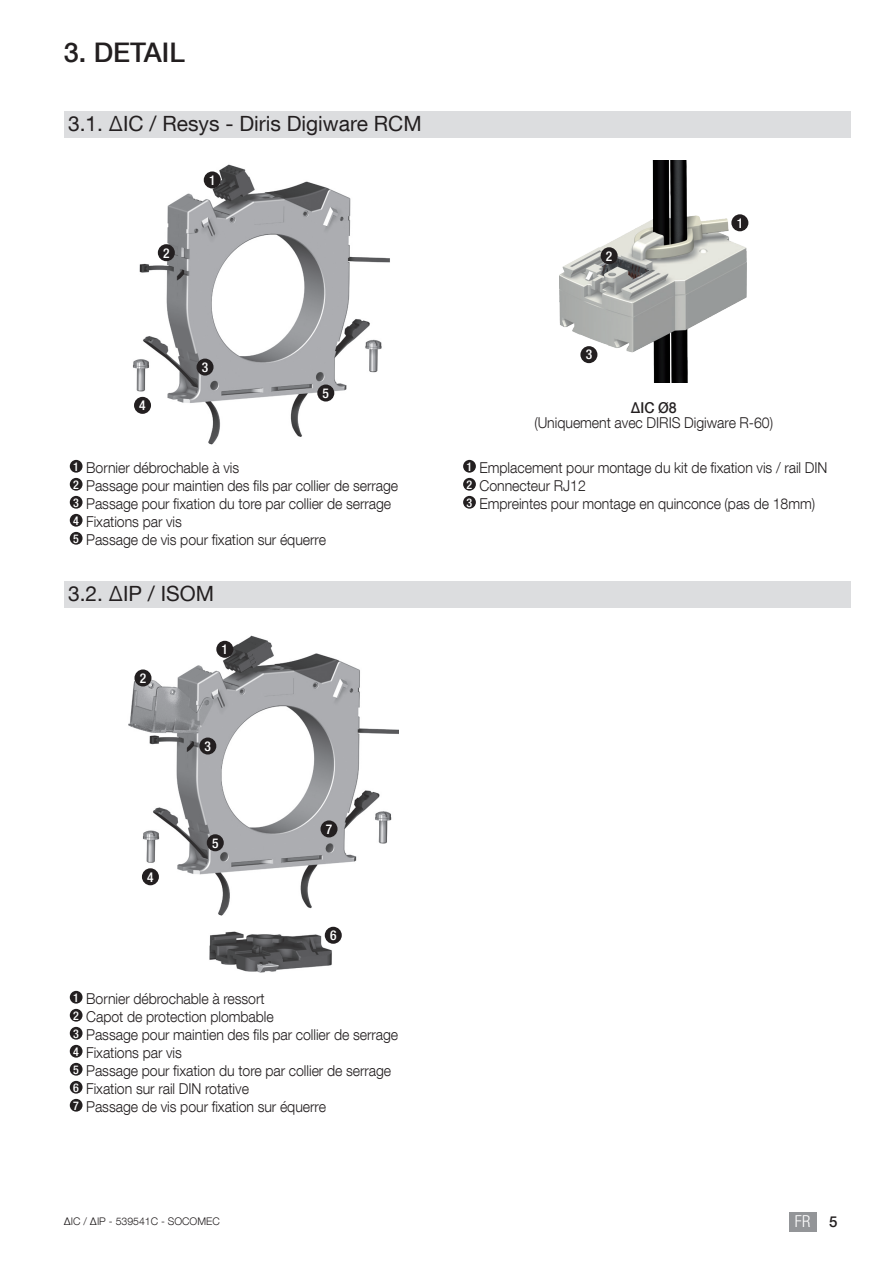
<style>
.page{position:relative;width:893px;height:1263px;background:#fff}
.page>*{position:absolute;margin:0;border:0;box-sizing:border-box;transform-origin:0 0}
.t1{font:500 27px "Helvetica Neue LT Com";color:#231f20}
.t2{font:21px "Helvetica Neue LT Com";color:#231f20}
.t3{font:300 condensed 16.5px "Helvetica Neue LT Com";color:#fff}
.t4{font:300 15px/18px "Helvetica Neue LT Com";letter-spacing:-.005em;color:#231f20;scale:.94 1}
.t5{font:500 15px "Helvetica Neue LT Com";color:#231f20;scale:.94 1}
.t6{font:500 condensed 13.5px "Helvetica Neue LT Com";color:#fff}
.t7{font:300 10.5px "Helvetica Neue LT Com";color:#231f20}
.s1{font-weight:500;font-stretch:condensed;font-size:12px;color:#fff}
.s2{font-weight:500;font-stretch:normal;font-size:15px;color:#231f20}
</style>
<div class="page">
<div style="left:789px;top:1212px;width:27px;height:19px;background:#939598"></div>
<div style="left:64px;top:111px;width:786px;height:26px;background:#dcdddf"></div>
<div style="left:64px;top:581px;width:786px;height:26px;background:#dcdddf"></div>
<img style="left:133px;top:164px;width:257px;height:281px">
<div style="left:204px;top:171px;width:17px;height:17px;background:#231f20;border-radius:50%"></div>
<div style="left:158px;top:244px;width:17px;height:17px;background:#231f20;border-radius:50%"></div>
<div style="left:197px;top:359px;width:17px;height:17px;background:#231f20;border-radius:50%"></div>
<div style="left:134px;top:397px;width:17px;height:17px;background:#231f20;border-radius:50%"></div>
<div style="left:317px;top:384px;width:17px;height:17px;background:#231f20;border-radius:50%"></div>
<img style="left:559px;top:160px;width:187px;height:222px">
<div style="left:731px;top:214px;width:17px;height:17px;background:#231f20;border-radius:50%"></div>
<div style="left:601px;top:247px;width:17px;height:17px;background:#231f20;border-radius:50%"></div>
<div style="left:580px;top:346px;width:17px;height:17px;background:#231f20;border-radius:50%"></div>
<div style="left:70px;top:460px;width:13px;height:13px;background:#231f20;border-radius:50%"></div>
<div style="left:70px;top:478px;width:13px;height:13px;background:#231f20;border-radius:50%"></div>
<div style="left:70px;top:496px;width:13px;height:13px;background:#231f20;border-radius:50%"></div>
<div style="left:70px;top:514px;width:13px;height:13px;background:#231f20;border-radius:50%"></div>
<div style="left:70px;top:532px;width:13px;height:13px;background:#231f20;border-radius:50%"></div>
<div style="left:463px;top:460px;width:13px;height:13px;background:#231f20;border-radius:50%"></div>
<div style="left:463px;top:478px;width:13px;height:13px;background:#231f20;border-radius:50%"></div>
<div style="left:463px;top:496px;width:13px;height:13px;background:#231f20;border-radius:50%"></div>
<img style="left:128px;top:635px;width:270px;height:338px">
<div style="left:216px;top:641px;width:17px;height:17px;background:#231f20;border-radius:50%"></div>
<div style="left:134px;top:669px;width:17px;height:17px;background:#231f20;border-radius:50%"></div>
<div style="left:199px;top:737px;width:17px;height:17px;background:#231f20;border-radius:50%"></div>
<div style="left:142px;top:868px;width:17px;height:17px;background:#231f20;border-radius:50%"></div>
<div style="left:207px;top:834px;width:17px;height:17px;background:#231f20;border-radius:50%"></div>
<div style="left:325px;top:927px;width:17px;height:17px;background:#231f20;border-radius:50%"></div>
<div style="left:320px;top:820px;width:17px;height:17px;background:#231f20;border-radius:50%"></div>
<div style="left:70px;top:991px;width:13px;height:12px;background:#231f20;border-radius:50%"></div>
<div style="left:70px;top:1009px;width:13px;height:12px;background:#231f20;border-radius:50%"></div>
<div style="left:70px;top:1027px;width:13px;height:12px;background:#231f20;border-radius:50%"></div>
<div style="left:70px;top:1045px;width:13px;height:12px;background:#231f20;border-radius:50%"></div>
<div style="left:70px;top:1063px;width:13px;height:12px;background:#231f20;border-radius:50%"></div>
<div style="left:70px;top:1081px;width:13px;height:12px;background:#231f20;border-radius:50%"></div>
<div style="left:70px;top:1099px;width:13px;height:12px;background:#231f20;border-radius:50%"></div>
<h1 class="t1" style="left:64px;top:36px;width:123px">3. DETAIL</h1>
<h2 class="t2" style="left:68px;top:111px;width:355px">3.1. ∆IC / Resys - Diris Digiware RCM</h2>
<p class="t6" style="left:209px;top:172px;width:8px">1</p>
<p class="t6" style="left:163px;top:245px;width:8px">2</p>
<p class="t6" style="left:139px;top:397px;width:8px">4</p>
<p class="t6" style="left:202px;top:359px;width:8px">3</p>
<p class="t6" style="left:323px;top:385px;width:8px">5</p>
<p class="t6" style="left:606px;top:248px;width:8px">2</p>
<p class="t6" style="left:586px;top:347px;width:8px">3</p>
<p class="t6" style="left:737px;top:215px;width:8px">1</p>
<p class="t5" style="left:631px;top:398px;width:50px">ΔIC Ø8</p>
<p class="t4" style="left:534px;top:413px;width:256px">(Uniquement avec DIRIS Digiware R-60)</p>
<p class="t4" style="left:73px;top:458px;width:347px"><span class="s1">1</span> Bornier débrochable à vis<br><span class="s1">2</span> Passage pour maintien des fils par collier de serrage <span class="s1">3</span> Passage pour fixation du tore par collier de serrage <span class="s1">4</span> Fixations par vis<br><span class="s1">5</span> Passage de vis pour fixation sur équerre</p>
<p class="t4" style="left:467px;top:458px;width:385px"><span class="s1">1</span> Emplacement pour montage du kit de fixation vis / rail DIN<br><span class="s1">2</span> Connecteur RJ12<br><span class="s1">3</span> Empreintes pour montage en quinconce (pas de 18mm)</p>
<h2 class="t2" style="left:68px;top:581px;width:148px">3.2. ΔIP / ISOM</h2>
<p class="t6" style="left:140px;top:670px;width:8px">2</p>
<p class="t6" style="left:147px;top:869px;width:8px">4</p>
<p class="t6" style="left:222px;top:641px;width:8px">1</p>
<p class="t6" style="left:205px;top:738px;width:8px">3</p>
<p class="t6" style="left:212px;top:835px;width:8px">5</p>
<p class="t6" style="left:326px;top:821px;width:8px">7</p>
<p class="t6" style="left:330px;top:927px;width:8px">6</p>
<p class="t4" style="left:73px;top:989px;width:347px"><span class="s1">1</span> Bornier débrochable à ressort<br><span class="s1">2</span> Capot de protection plombable<br><span class="s1">3</span> Passage pour maintien des fils par collier de serrage <span class="s1">4</span> Fixations par vis<br><span class="s1">5</span> Passage pour fixation du tore par collier de serrage <span class="s1">6</span> Fixation sur rail DIN rotative<br><span class="s1">7</span> Passage de vis pour fixation sur équerre</p>
<p class="t7" style="left:64px;top:1215px;width:157px">∆IC / ∆IP - 539541C - SOCOMEC</p>
<p class="t3" style="left:795px;top:1212px;width:44px">FR <span class="s2">5</span></p>
</div>
